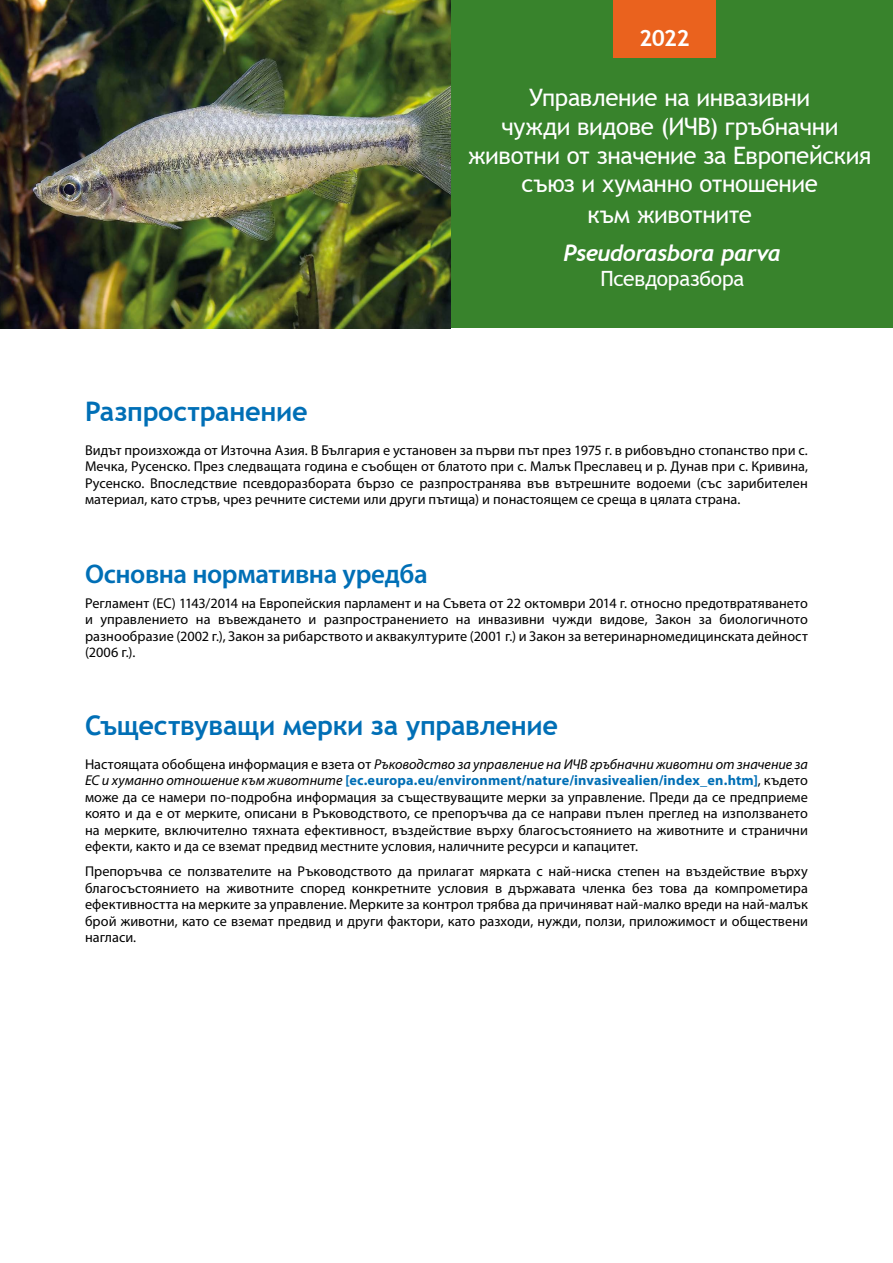
<style>
.page{position:relative;width:893px;height:1263px;background:#fff}
.page>*{position:absolute;margin:0;border:0;box-sizing:border-box;transform-origin:0 0}
.t1{font:700 27px "Trebuchet MS";letter-spacing:-.01em;color:#006fb6}
.t2{font:600 27px "Myriad Pro";letter-spacing:-.015em;color:#006fb6}
.t3{font:24px/29.2px "Trebuchet MS";letter-spacing:-.015em;color:#fff;text-align:center}
.t4{font:italic 700 22.5px "Trebuchet";letter-spacing:-.02em;color:#fff}
.t5{font:700 22.5px "Trebuchet MS";color:#fff}
.t6{font:21px "Trebuchet MS";letter-spacing:-.01em;color:#fff}
.t7{font:14.25px/16.5px "Myriad Pro";letter-spacing:.005em;color:#000;text-align:justify}
.s1{font-style:italic}
.s2{font-weight:700;color:#006fb6}
</style>
<div class="page">
<div style="left:446px;top:0;width:447px;height:327px;background:#38832c"></div>
<div style="left:613px;top:0;width:102px;height:57px;background:#ea621e"></div>
<img style="left:0;top:0;width:451px;height:328px">
<h3 class="t5" style="left:639px;top:24px;width:52px">2022</h3>
<h2 class="t3" style="left:468px;top:83px;width:405px">Управление на инвазивни<br>чужди видове (ИЧВ) гръбначни животни от значение за Европейския съюз и хуманно отношение<br>към животните</h2>
<h3 class="t4" style="left:564px;top:238px;width:219px">Pseudorasbora parva</h3>
<h3 class="t6" style="left:600px;top:265px;width:145px">Псевдоразбора</h3>
<h1 class="t1" style="left:85px;top:395px;width:224px">Разпространение</h1>
<p class="t7" style="left:85px;top:442px;width:724px">Видът произхожда от Източна Азия. В България е установен за първи път през 1975 г. в рибовъдно стопанство при с.<br>Мечка, Русенско. През следващата година е съобщен от блатото при с. Малък Преславец и р. Дунав при с. Кривина, Русенско. Впоследствие псевдоразбората бързо се разпространява във вътрешните водоеми (със зарибителен материал, като стръв, чрез речните системи или други пътища) и понастоящем се среща в цялата страна.</p>
<h1 class="t2" style="left:85px;top:556px;width:344px">Основна нормативна уредба</h1>
<p class="t7" style="left:85px;top:595px;width:724px">Регламент (ЕС) 1143/2014 на Европейския парламент и на Съвета от 22 октомври 2014 г. относно предотвратяването и управлението на въвеждането и разпространението на инвазивни чужди видове, Закон за биологичното разнообразие (2002 г.), Закон за рибарството и аквакултурите (2001 г.) и Закон за ветеринарномедицинската дейност (2006 г.).</p>
<h1 class="t1" style="left:85px;top:709px;width:474px">Съществуващи мерки за управление</h1>
<p class="t7" style="left:85px;top:756px;width:724px">Настоящата обобщена информация е взета от <span class="s1">Ръководство за управление на ИЧВ гръбначни животни от значение за ЕС и хуманно отношение към животните</span> <span class="s2">[ec.europa.eu/environment/nature/invasivealien/index_en.htm]</span>, където може да се намери по-подробна информация за съществуващите мерки за управление. Преди да се предприеме която и да е от мерките, описани в Ръководството, се препоръчва да се направи пълен преглед на използването на мерките, включително тяхната ефективност, въздействие върху благосъстоянието на животните и странични ефекти, както и да се вземат предвид местните условия, наличните ресурси и капацитет.</p>
<p class="t7" style="left:85px;top:864px;width:724px">Препоръчва се ползвателите на Ръководството да прилагат мярката с най-ниска степен на въздействие върху благосъстоянието на животните според конкретните условия в държавата членка без това да компрометира ефективността на мерките за управление. Мерките за контрол трябва да причиняват най-малко вреди на най-малък брой животни, като се вземат предвид и други фактори, като разходи, нужди, ползи, приложимост и обществени нагласи.</p>
</div>
